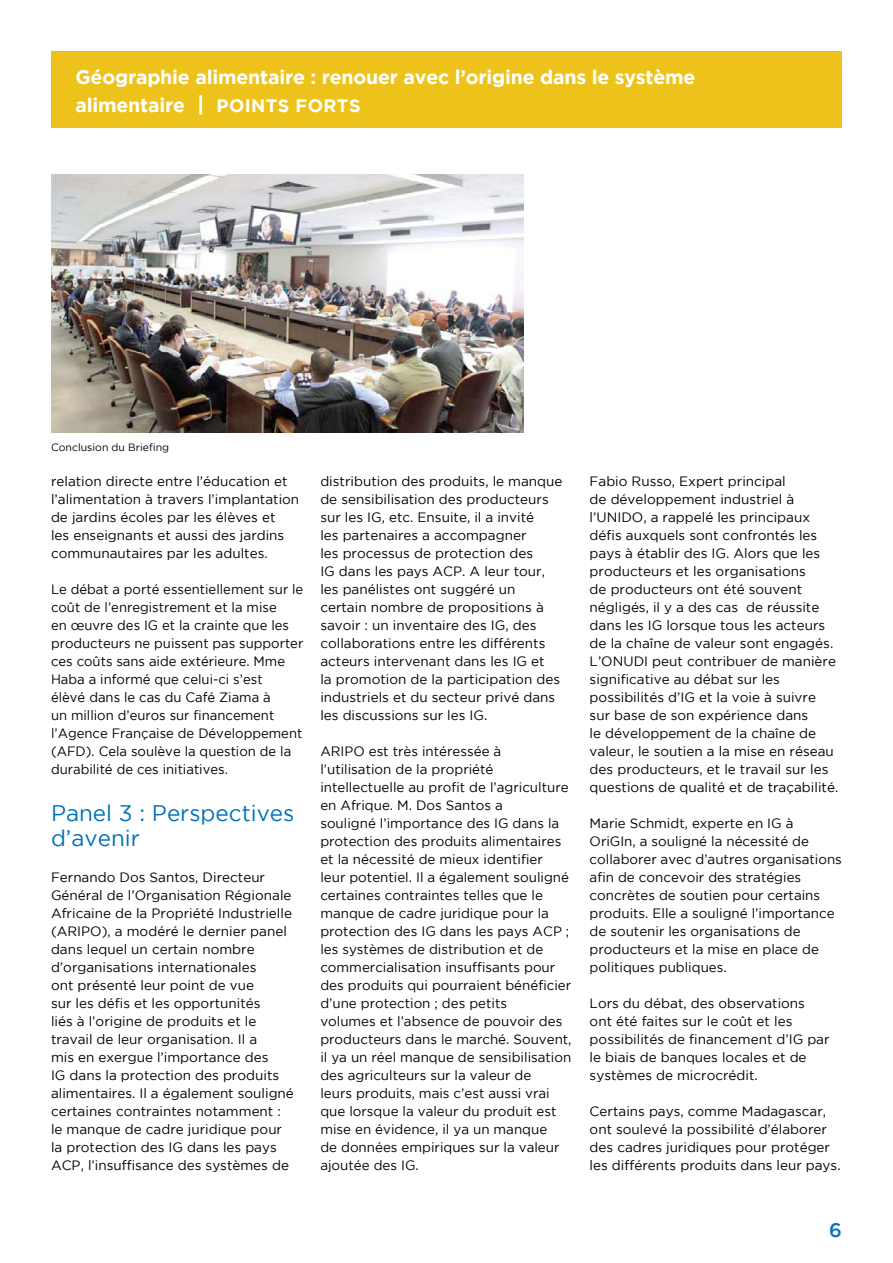
<style>
.page{position:relative;width:893px;height:1263px;background:#fff}
.page>*{position:absolute;margin:0;border:0;box-sizing:border-box;transform-origin:0 0}
.t1{font:22.5px/25.5px "Gotham";color:#0072b9}
.t2{font:700 19.5px/27.3px "Gotham";letter-spacing:-.01em;color:#fff}
.t3{font:500 19.5px "Gotham";color:#0072bc}
.t4{font:13.5px/18px "Gotham";color:#000}
.t5{font:10.5px "Gotham";color:#000}
.s1{font-size:21px}
.s2{font-size:18px}
</style>
<div class="page">
<div style="left:51px;top:51px;width:791px;height:77px;background:#edc31b"></div>
<img style="left:51px;top:175px;width:472px;height:257px">
<h2 class="t2" style="left:75px;top:63px;width:621px">Géographie alimentaire : renouer avec l’origine dans le système alimentaire <span class="s1">|</span> <span class="s2">Points Forts</span></h2>
<p class="t5" style="left:51px;top:441px;width:120px">Conclusion du Briefing</p>
<p class="t4" style="left:51px;top:472px;width:250px">relation directe entre l’éducation et l’alimentation à travers l’implantation de jardins écoles par les élèves et<br>les enseignants et aussi des jardins communautaires par les adultes.</p>
<p class="t4" style="left:51px;top:580px;width:254px">Le débat a porté essentiellement sur le coût de l’enregistrement et la mise<br>en œuvre des IG et la crainte que les producteurs ne puissent pas supporter ces coûts sans aide extérieure. Mme Haba a informé que celui-ci s’est<br>élèvé dans le cas du Café Ziama à<br>un million d’euros sur financement l’Agence Française de Développement (AFD). Cela soulève la question de la durabilité de ces initiatives.</p>
<h1 class="t1" style="left:51px;top:800px;width:245px">Panel 3 : Perspectives d’avenir</h1>
<p class="t4" style="left:51px;top:868px;width:244px">Fernando Dos Santos, Directeur Général de l’Organisation Régionale Africaine de la Propriété Industrielle (ARIPO), a modéré le dernier panel dans lequel un certain nombre d’organisations internationales<br>ont présenté leur point de vue<br>sur les défis et les opportunités<br>liés à l’origine de produits et le travail de leur organisation. Il a<br>mis en exergue l’importance des<br>IG dans la protection des produits alimentaires. Il a également souligné certaines contraintes notamment : le manque de cadre juridique pour la protection des IG dans les pays ACP, l’insuffisance des systèmes de</p>
<p class="t4" style="left:320px;top:472px;width:244px">distribution des produits, le manque de sensibilisation des producteurs sur les IG, etc. Ensuite, il a invité<br>les partenaires a accompagner<br>les processus de protection des<br>IG dans les pays ACP. A leur tour, les panélistes ont suggéré un certain nombre de propositions à savoir : un inventaire des IG, des collaborations entre les différents acteurs intervenant dans les IG et<br>la promotion de la participation des industriels et du secteur privé dans les discussions sur les IG.</p>
<p class="t4" style="left:320px;top:742px;width:253px">ARIPO est très intéressée à l’utilisation de la propriété intellectuelle au profit de l’agriculture en Afrique. M. Dos Santos a<br>souligné l’importance des IG dans la protection des produits alimentaires et la nécessité de mieux identifier<br>leur potentiel. Il a également souligné certaines contraintes telles que le manque de cadre juridique pour la protection des IG dans les pays ACP ; les systèmes de distribution et de commercialisation insuffisants pour des produits qui pourraient bénéficier d’une protection ; des petits<br>volumes et l’absence de pouvoir des producteurs dans le marché. Souvent, il ya un réel manque de sensibilisation des agriculteurs sur la valeur de<br>leurs produits, mais c’est aussi vrai que lorsque la valeur du produit est mise en évidence, il ya un manque<br>de données empiriques sur la valeur ajoutée des IG.</p>
<p class="t4" style="left:590px;top:472px;width:250px">Fabio Russo, Expert principal<br>de développement industriel à l’UNIDO, a rappelé les principaux défis auxquels sont confrontés les pays à établir des IG. Alors que les producteurs et les organisations<br>de producteurs ont été souvent négligés, il y a des cas de réussite dans les IG lorsque tous les acteurs de la chaîne de valeur sont engagés.<br>L’ONUDI peut contribuer de manière significative au débat sur les possibilités d’IG et la voie à suivre sur base de son expérience dans<br>le développement de la chaîne de valeur, le soutien a la mise en réseau des producteurs, et le travail sur les questions de qualité et de traçabilité.</p>
<p class="t4" style="left:590px;top:814px;width:254px">Marie Schmidt, experte en IG à OriGIn, a souligné la nécessité de collaborer avec d’autres organisations afin de concevoir des stratégies concrètes de soutien pour certains produits. Elle a souligné l’importance de soutenir les organisations de producteurs et la mise en place de politiques publiques.</p>
<p class="t4" style="left:590px;top:994px;width:241px">Lors du débat, des observations ont été faites sur le coût et les possibilités de financement d’IG par le biais de banques locales et de systèmes de microcrédit.</p>
<p class="t4" style="left:590px;top:1102px;width:252px">Certains pays, comme Madagascar, ont soulevé la possibilité d’élaborer des cadres juridiques pour protéger les différents produits dans leur pays.</p>
<h2 class="t3" style="left:829px;top:1218px;width:14px">6</h2>
</div>
